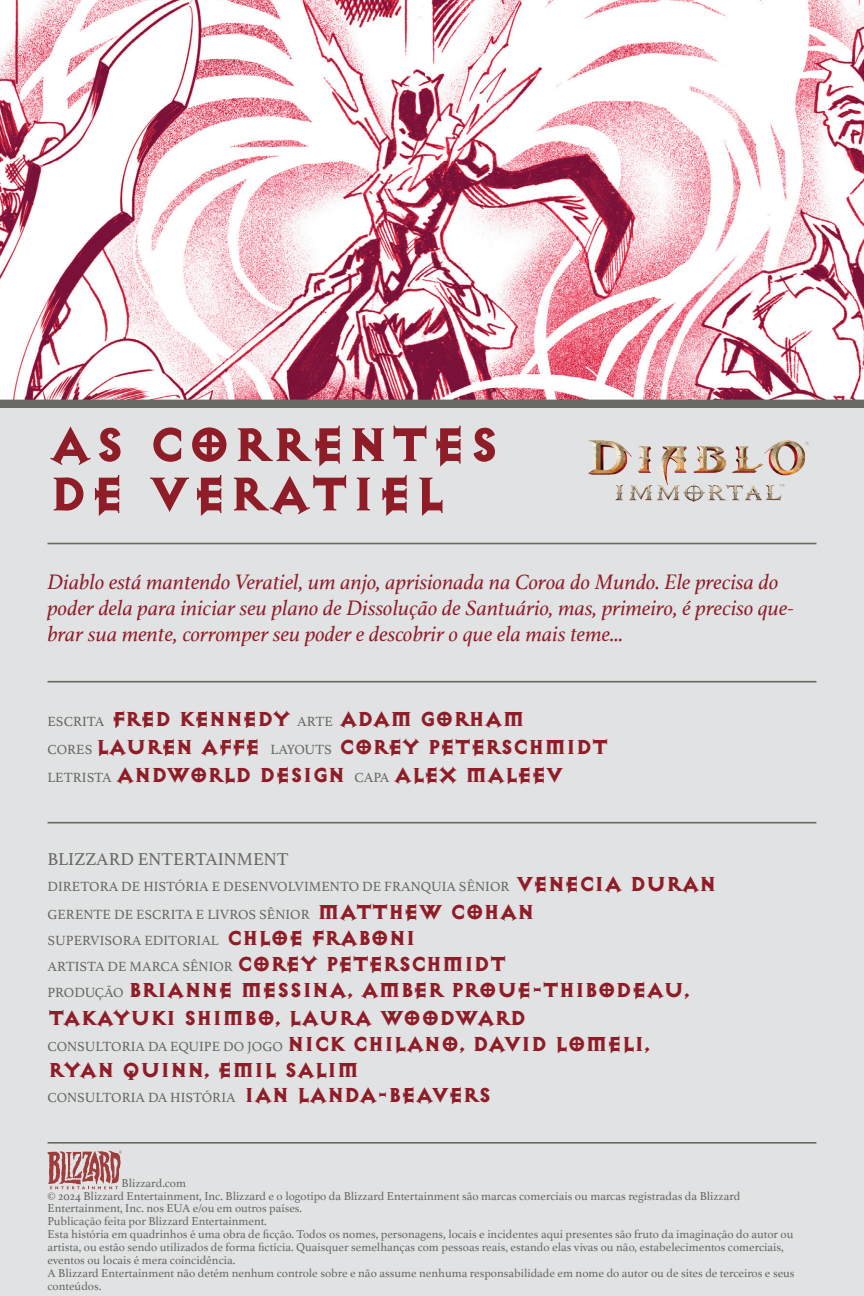
<style>
.page{position:relative;width:864px;height:1296px;background:#e1e2e4}
.page>*{position:absolute;margin:0;border:0;box-sizing:border-box;transform-origin:0 0}
.t1{font:800 56px/49.4px "Exocet Blizzard OT";letter-spacing:-.02em;color:#8f1d27}
.t2{font:800 24px/28px "Exocet Blizzard OT";letter-spacing:-.08em;color:#8f1d27}
.t3{font:italic 22px/26.4px "Athelas";color:#8f1d27}
.t4{font:18px "Athelas";color:#686963}
.t5{font:14px/28px "Athelas";color:#686963}
.t6{font:12px/13px "Athelas";color:#686963}
.s1{font-family:"Athelas";font-weight:400;font-size:14px;color:#686963}
.s2{font-family:"Exocet Blizzard OT";font-weight:800;font-size:24px;color:#8f1d27}
</style>
<div class="page">
<svg style="left:0;top:0;width:864px;height:408px;background:#e9c6cd"></svg>
<hr style="left:48px;top:543px;width:768px;height:1px;background:#686963">
<hr style="left:48px;top:681px;width:768px;height:2px;background:#686963">
<hr style="left:48px;top:822px;width:768px;height:1px;background:#686963">
<hr style="left:48px;top:1142px;width:768px;height:2px;background:#686963">
<svg style="left:47px;top:1151px;width:75px;height:38px"></svg>
<img style="left:588px;top:440px;width:221px;height:62px">
<h1 class="t1" style="left:48px;top:422px;width:455px">AS CORRENTES<br>DE VERATIEL</h1>
<p class="t3" style="left:48px;top:568px;width:748px">Diablo está mantendo Veratiel, um anjo, aprisionada na Coroa do Mundo. Ele precisa do poder dela para iniciar seu plano de Dissolução de Santuário, mas, primeiro, é preciso que&shy;brar sua mente, corromper seu poder e descobrir o que ela mais teme...</p>
<h2 class="t2" style="left:48px;top:706px;width:563px"><span class="s1">ESCRITA</span> FRED KENNEDY <span class="s1">ARTE</span> ADAM GORHAM<br><span class="s1">CORES</span> LAUREN AFFE <span class="s1">LAYOUTS</span> COREY PETERSCHMIDT<br><span class="s1">LETRISTA</span> ANDWORLD DESIGN <span class="s1">CAPA</span> ALEX MALEEV</h2>
<h3 class="t4" style="left:48px;top:845px;width:243px">BLIZZARD ENTERTAINMENT</h3>
<p class="t5" style="left:48px;top:872px;width:671px">DIRETORA DE HISTÓRIA E DESENVOLVIMENTO DE FRANQUIA SÊNIOR <span class="s2">VENECIA DURAN<br></span>GERENTE DE ESCRITA E LIVROS SÊNIOR <span class="s2">MATTHEW COHAN</span></p>
<p class="t5" style="left:48px;top:927px;width:461px;line-height:25.8px">SUPERVISORA EDITORIAL <span class="s2">CHLOE FRABONI<br></span>ARTISTA DE MARCA SÊNIOR <span class="s2">COREY PETERSCHMIDT</span></p>
<h2 class="t2" style="left:48px;top:976px;width:645px"><span class="s1">PRODUÇÃO</span> BRIANNE MESSINA, AMBER PROUE-THIBODEAU,<br>TAKAYUKI SHIMBO, LAURA WOODWARD</h2>
<p class="t5" style="left:48px;top:1032px;width:605px">CONSULTORIA DA EQUIPE DO JOGO <span class="s2">NICK CHILANO, DAVID LOMELI,</span></p>
<h2 class="t2" style="left:48px;top:1056px;width:314px">RYAN QUINN, EMIL SALIM</h2>
<p class="t5" style="left:48px;top:1083px;width:446px">CONSULTORIA DA HISTÓRIA <span class="s2">IAN LANDA-BEAVERS</span></p>
<p class="t6" style="left:48px;top:1176px;width:749px;text-indent:74px">Blizzard.com<br>© 2024 Blizzard Entertainment, Inc. Blizzard e o logotipo da Blizzard Entertainment são marcas comerciais ou marcas registradas da Blizzard Entertainment, Inc. nos EUA e/ou em outros países.<br>Publicação feita por Blizzard Entertainment.<br>Esta história em quadrinhos é uma obra de ficção. Todos os nomes, personagens, locais e incidentes aqui presentes são fruto da imaginação do autor ou artista, ou estão sendo utilizados de forma fictícia. Quaisquer semelhanças com pessoas reais, estando elas vivas ou não, estabelecimentos comerciais, eventos ou locais é mera coincidência.<br>A Blizzard Entertainment não detém nenhum controle sobre e não assume nenhuma responsabilidade em nome do autor ou de sites de terceiros e seus conteúdos.</p>
</div>
